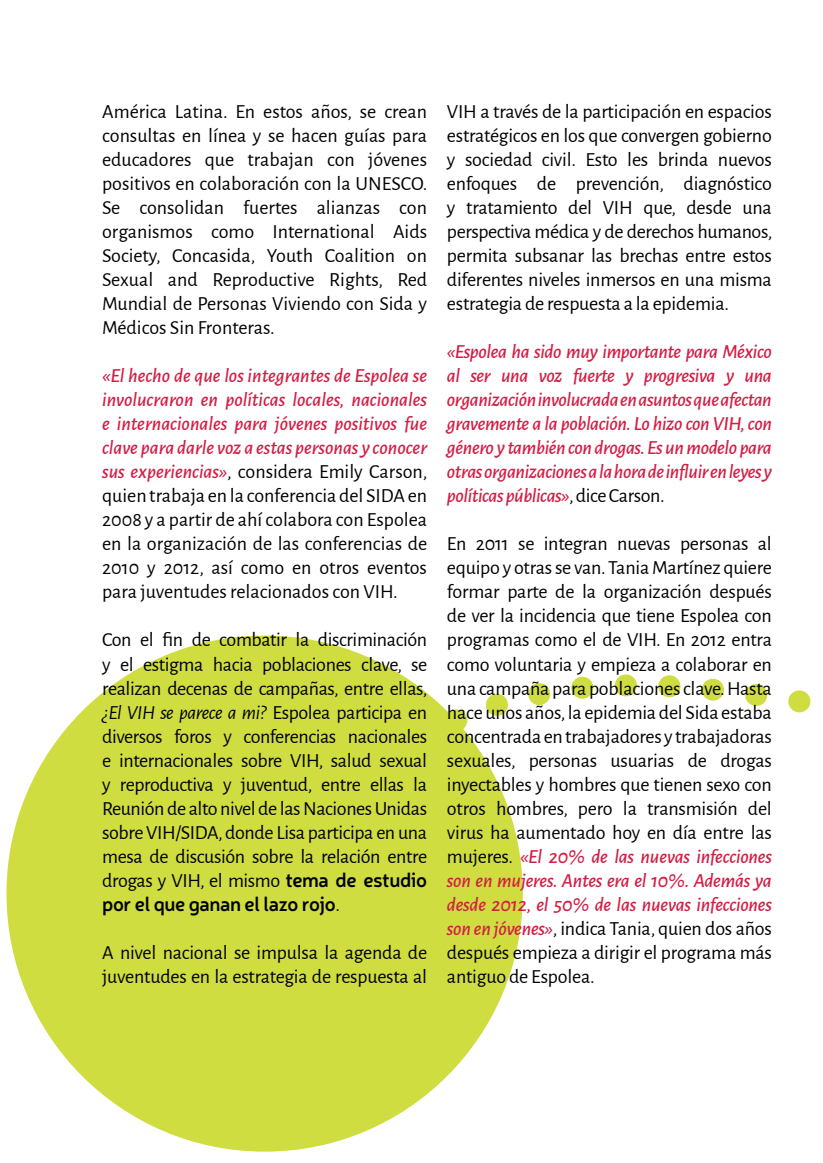
<style>
.page{position:relative;width:823px;height:1163px;background:#fff}
.page>*{position:absolute;margin:0;border:0;box-sizing:border-box;transform-origin:0 0}
.t1{font:20px/24px "Alegreya Sans";letter-spacing:-.01em;color:#000;text-align:justify}
.t2{font:italic 500 20px/24px "Alegreya Sans";letter-spacing:-.02em;color:#d31e45;text-align:justify}
.t3{font:600 20px "Neris";letter-spacing:-.02em;color:#000}
.s1{font-weight:500;font-style:italic;color:#d31e45}
.s2{font-style:italic}
.s3{font-family:"Neris";font-weight:600}
.s4{font-family:"Alegreya Sans";font-weight:400}
.s5{font-weight:400;font-style:normal;color:#000}
</style>
<div class="page">
<svg style="left:333px;top:644px;width:478px;height:343px"></svg>
<div style="left:6px;top:635px;width:516px;height:516px;background:#cfdd40;border-radius:50%"></div>
<p class="t1" style="left:102px;top:100px;width:326px">América Latina. En estos años, se crean consultas en línea y se hacen guías para educadores que trabajan con jóvenes positivos en colaboración con la UNESCO.<br>Se consolidan fuertes alianzas con organismos como International Aids Society, Concasida, Youth Coalition on Sexual and Reproductive Rights, Red Mundial de Personas Viviendo con Sida y Médicos Sin Fronteras.</p>
<p class="t1" style="left:102px;top:364px;width:326px"><span class="s1">«El hecho de que los integrantes de Espolea se involucraron en políticas locales, nacionales e internacionales para jóvenes positivos fue clave para darle voz a estas personas y conocer sus experiencias»</span>, considera Emily Carson, quien trabaja en la conferencia del SIDA en 2008 y a partir de ahí colabora con Espolea en la organización de las conferencias de 2010 y 2012, así como en otros eventos para juventudes relacionados con VIH.</p>
<p class="t1" style="left:102px;top:628px;width:326px">Con el fin de combatir la discriminación y el estigma hacia poblaciones clave, se realizan decenas de campañas, entre ellas, <span class="s2">¿El VIH se parece a mi?</span> Espolea participa en diversos foros y conferencias nacionales e internacionales sobre VIH, salud sexual y reproductiva y juventud, entre ellas la Reunión de alto nivel de las Naciones Unidas sobre VIH/SIDA, donde Lisa participa en una mesa de discusión sobre la relación entre drogas y VIH, el mismo <span class="s3">tema de estudio</span></p>
<p class="t3" style="left:102px;top:889px;width:239px">por el que ganan el lazo rojo<span class="s4">.</span></p>
<p class="t1" style="left:102px;top:940px;width:326px">A nivel nacional se impulsa la agenda de juventudes en la estrategia de respuesta al</p>
<p class="t1" style="left:446px;top:100px;width:326px">VIH a través de la participación en espacios estratégicos en los que convergen gobierno y sociedad civil. Esto les brinda nuevos enfoques de prevención, diagnóstico y tratamiento del VIH que, desde una perspectiva médica y de derechos humanos, permita subsanar las brechas entre estos diferentes niveles inmersos en una misma estrategia de respuesta a la epidemia.</p>
<p class="t2" style="left:446px;top:340px;width:326px">«Espolea ha sido muy importante para México al ser una voz fuerte y progresiva y una organización involucrada en asuntos que afectan gravemente a la población. Lo hizo con VIH, con género y también con drogas. Es un modelo para otras organizaciones a la hora de influir en leyes y políticas públicas»<span class="s5">, dice Carson.</span></p>
<p class="t1" style="left:446px;top:532px;width:326px">En 2011 se integran nuevas personas al equipo y otras se van. Tania Martínez quiere formar parte de la organización después de ver la incidencia que tiene Espolea con programas como el de VIH. En 2012 entra como voluntaria y empieza a colaborar en una campaña para poblaciones clave. Hasta hace unos años, la epidemia del Sida estaba concentrada en trabajadores y trabajadoras sexuales, personas usuarias de drogas inyectables y hombres que tienen sexo con otros hombres, pero la transmisión del virus ha aumentado hoy en día entre las mujeres. <span class="s1">«El 20% de las nuevas infecciones son en mujeres. Antes era el 10%. Además ya desde 2012, el 50% de las nuevas infecciones son en jóvenes»</span>, indica Tania, quien dos años después empieza a dirigir el programa más antiguo de Espolea.</p>
</div>
